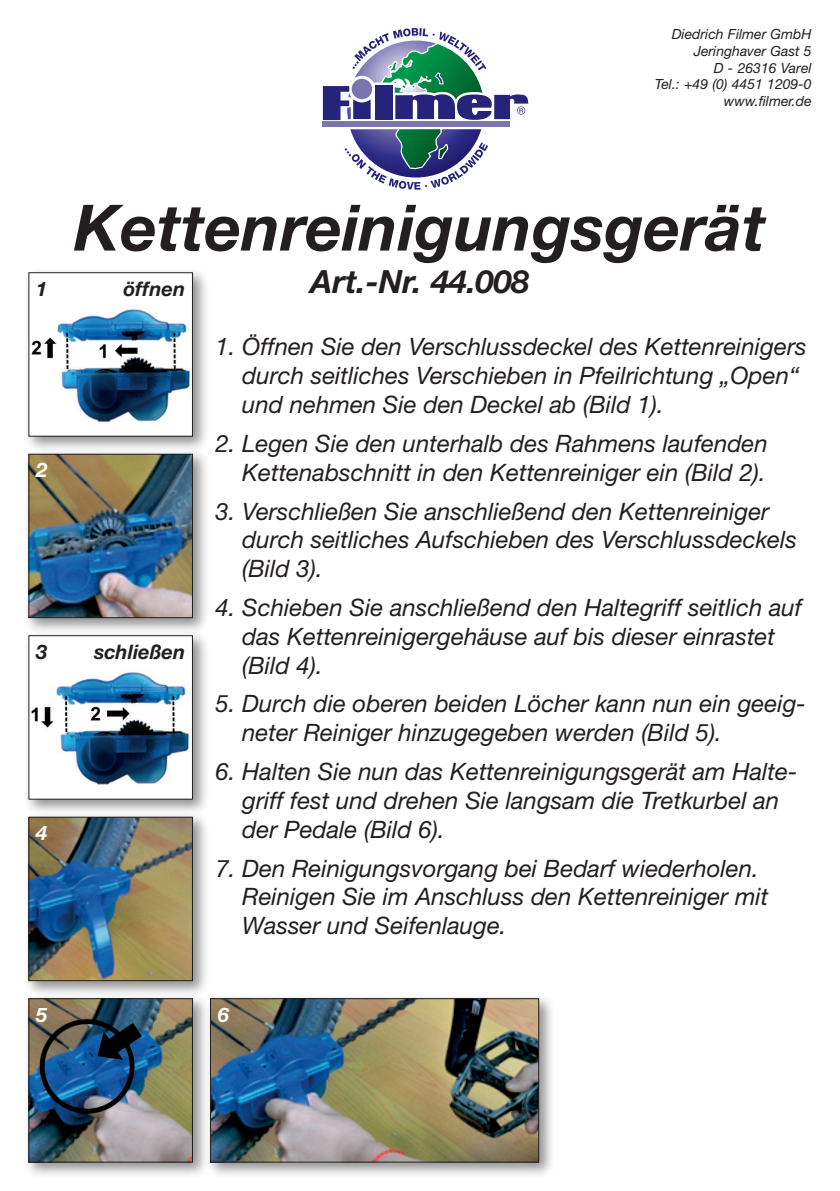
<style>
.page{position:relative;width:840px;height:1191px;background:#fff}
.page>*{position:absolute;margin:0;border:0;box-sizing:border-box;transform-origin:0 0}
.t1{font:italic 700 64px "Helvetica Neue LT";color:#231f20}
.t2{font:italic 700 32px "Helvetica Neue LT";color:#231f20}
.t3{font:italic 24px/28.8px "Helvetica Neue LT";color:#231f20}
.t4{font:italic 700 20px "Helvetica Neue LT";color:#231f20}
.t5{font:italic 700 20px "Helvetica Neue LT";color:#fff}
.t6{font:italic 14px/16.8px "Helvetica Neue LT";color:#231f20;text-align:right}
</style>
<div class="page">
<div style="left:23px;top:267px;width:186px;height:186px;background:#231f20;opacity:.5"></div>
<img style="left:30px;top:274px;width:161px;height:161px">
<div style="left:28px;top:272px;width:165px;height:165px;border:1px solid #231f20"></div>
<div style="left:23px;top:630px;width:186px;height:186px;background:#231f20;opacity:.5"></div>
<img style="left:30px;top:637px;width:161px;height:160px">
<div style="left:28px;top:635px;width:165px;height:164px;border:1px solid #231f20"></div>
<div style="left:23px;top:448px;width:186px;height:187px;background:#231f20;opacity:.5"></div>
<img style="left:30px;top:456px;width:161px;height:160px">
<div style="left:28px;top:454px;width:165px;height:164px;border:1px solid #231f20"></div>
<div style="left:23px;top:811px;width:186px;height:187px;background:#231f20;opacity:.5"></div>
<img style="left:30px;top:818px;width:161px;height:161px">
<div style="left:28px;top:816px;width:165px;height:165px;border:1px solid #231f20"></div>
<div style="left:23px;top:992px;width:186px;height:187px;background:#231f20;opacity:.5"></div>
<img style="left:30px;top:1000px;width:161px;height:160px">
<div style="left:28px;top:998px;width:165px;height:164px;border:1px solid #231f20"></div>
<div style="left:204px;top:992px;width:351px;height:187px;background:#231f20;opacity:.5"></div>
<img style="left:212px;top:1000px;width:325px;height:160px">
<div style="left:210px;top:998px;width:329px;height:164px;border:1px solid #231f20"></div>
<svg style="left:322px;top:28px;width:207px;height:162px"></svg>
<p class="t6" style="left:654px;top:25px;width:158px">Diedrich Filmer GmbH<br>Jeringhaver Gast 5<br>D - 26316 Varel<br>Tel.: +49 (0) 4451 1209-0 www.filmer.de</p>
<p class="t4" style="left:36px;top:276px;width:13px">1</p>
<p class="t5" style="left:36px;top:457px;width:13px">2</p>
<p class="t4" style="left:36px;top:639px;width:13px">3</p>
<p class="t5" style="left:36px;top:820px;width:13px">4</p>
<h1 class="t1" style="left:74px;top:188px;width:692px">Kettenreinigungsgerät</h1>
<p class="t4" style="left:123px;top:276px;width:63px">öffnen</p>
<h2 class="t2" style="left:310px;top:261px;width:220px">Art.-Nr. 44.008</h2>
<p class="t4" style="left:94px;top:639px;width:93px">schließen</p>
<p class="t3" style="left:242px;top:332px;width:565px;text-indent:-27px">1. Öffnen Sie den Verschlussdeckel des Kettenreinigers durch seitliches Verschieben in Pfeilrichtung „Open“ und nehmen Sie den Deckel ab (Bild 1).</p>
<p class="t3" style="left:215px;top:428px;width:553px;text-align:right">2. Legen Sie den unterhalb des Rahmens laufenden<br>Kettenabschnitt in den Kettenreiniger ein (Bild 2).</p>
<p class="t3" style="left:242px;top:496px;width:556px;text-indent:-27px">3. Verschließen Sie anschließend den Kettenreiniger durch seitliches Aufschieben des Verschlussdeckels (Bild 3).</p>
<p class="t3" style="left:242px;top:592px;width:561px;text-indent:-27px">4. Schieben Sie anschließend den Haltegriff seitlich auf das Kettenreinigergehäuse auf bis dieser einrastet (Bild 4).</p>
<p class="t3" style="left:242px;top:689px;width:564px;text-indent:-27px">5. Durch die oberen beiden Löcher kann nun ein geeig&shy;neter Reiniger hinzugegeben werden (Bild 5).</p>
<p class="t3" style="left:242px;top:756px;width:556px;text-indent:-27px">6. Halten Sie nun das Kettenreinigungsgerät am Halte&shy;griff fest und drehen Sie langsam die Tretkurbel an der Pedale (Bild 6).</p>
<p class="t3" style="left:242px;top:853px;width:527px;text-indent:-27px">7. Den Reinigungsvorgang bei Bedarf wiederholen.<br>Reinigen Sie im Anschluss den Kettenreiniger mit<br>Wasser und Seifenlauge.</p>
<p class="t5" style="left:36px;top:1002px;width:13px">5</p>
<p class="t5" style="left:217px;top:1002px;width:13px">6</p>
</div>
